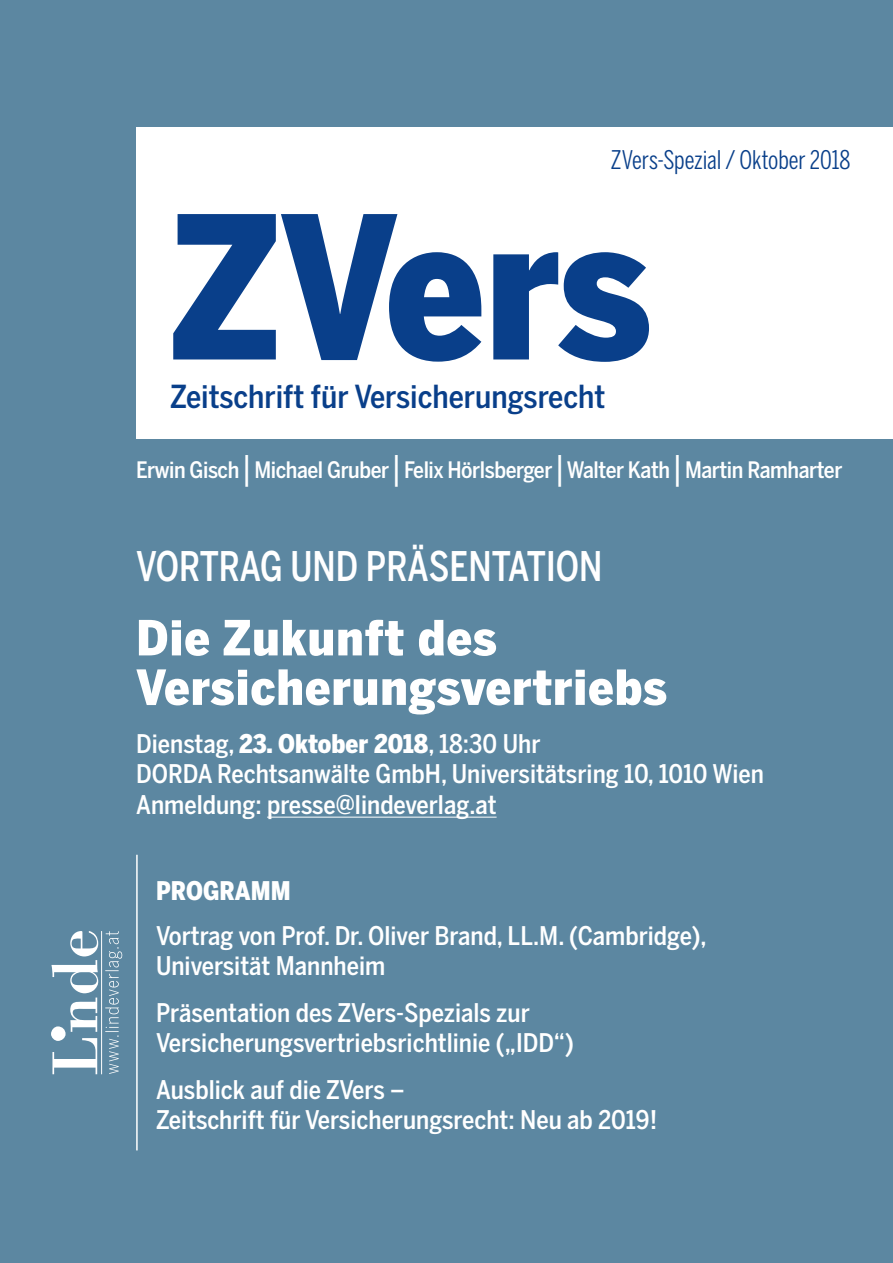
<style>
.page{position:relative;width:893px;height:1263px;background:#5c87a1}
.page>*{position:absolute;margin:0;border:0;box-sizing:border-box;transform-origin:0 0}
.t1{font:900 196.5px "Benton Sans Cond";color:#093f8a}
.t2{font:900 48px/49.5px "Benton Sans Cond";letter-spacing:.02em;color:#fff;scale:1.05 1}
.t3{font:500 40.5px "Benton Sans Cond";color:#fff;scale:.9 1}
.t4{font:500 31.5px "Benton Sans Cond";color:#093f8a}
.t5{font:500 25.5px/30px "Benton Sans Cond";color:#fff}
.t6{font:25.5px "Benton Sans Comp";letter-spacing:-.005em;color:#093f8a}
.t7{font:900 25.5px "Benton Sans Cond";color:#fff}
.t8{font:500 22.5px "Benton Sans Cond";letter-spacing:-.02em;color:#fff}
.s1{font-size:33.75px}
.s2{font-weight:900}
</style>
<div class="page">
<div style="left:137px;top:128px;width:756px;height:311px;background:#fff"></div>
<svg style="left:105px;top:931px;width:17px;height:143px"></svg>
<div style="left:51px;top:1026px;width:15px;height:15px;background:#fff;border-radius:50%"></div>
<svg style="left:52px;top:1038px;width:45px;height:36px"></svg>
<svg style="left:51px;top:931px;width:47px;height:101px"></svg>
<hr style="left:101px;top:931px;width:1px;height:143px;background:#fff">
<hr style="left:136px;top:855px;width:2px;height:295px;background:#fff">
<hr style="left:267px;top:817px;width:230px;height:1px;background:#fff">
<p class="t6" style="left:611px;top:145px;width:241px">ZVers-Spezial / Oktober 2018</p>
<h1 class="t1" style="left:170px;top:172px;width:483px">ZVers</h1>
<p class="t4" style="left:170px;top:378px;width:437px">Zeitschrift für Versicherungsrecht</p>
<p class="t8" style="left:136px;top:457px;width:708px">Erwin Gisch <span class="s1">|</span> Michael Gruber <span class="s1">|</span> Felix Hörlsberger <span class="s1">|</span> Walter Kath <span class="s1">|</span> Martin Ramharter</p>
<h3 class="t3" style="left:136px;top:542px;width:115px">Vortrag</h3>
<h3 class="t3" style="left:290px;top:542px;width:25px">und</h3>
<h3 class="t3" style="left:366px;top:542px;width:221px">Präsen tation</h3>
<h2 class="t2" style="left:136px;top:613px;width:507px">Die Zukunft des<br>Versicherungsvertriebs</h2>
<p class="t5" style="left:136px;top:728px;width:629px;line-height:30.6px">Dienstag, <span class="s2">23. Oktober 2018</span>, 18:30 Uhr<br>DORDA Rechtsanwälte GmbH, Universitätsring 10, 1010 Wien<br>Anmeldung: presse@lindeverlag.at</p>
<p class="t7" style="left:156px;top:876px;width:136px">Programm</p>
<p class="t5" style="left:156px;top:920px;width:552px">Vortrag von Prof. Dr. Oliver Brand, LL.M. (Cambridge),<br>Universität Mannheim</p>
<p class="t5" style="left:156px;top:997px;width:419px">Präsentation des ZVers-Spezials zur<br>Versicherungsvertriebsrichtlinie („IDD“)</p>
<p class="t5" style="left:156px;top:1074px;width:503px">Ausblick auf die ZVers –<br>Zeitschrift für Versicherungsrecht: Neu ab 2019!</p>
</div>
